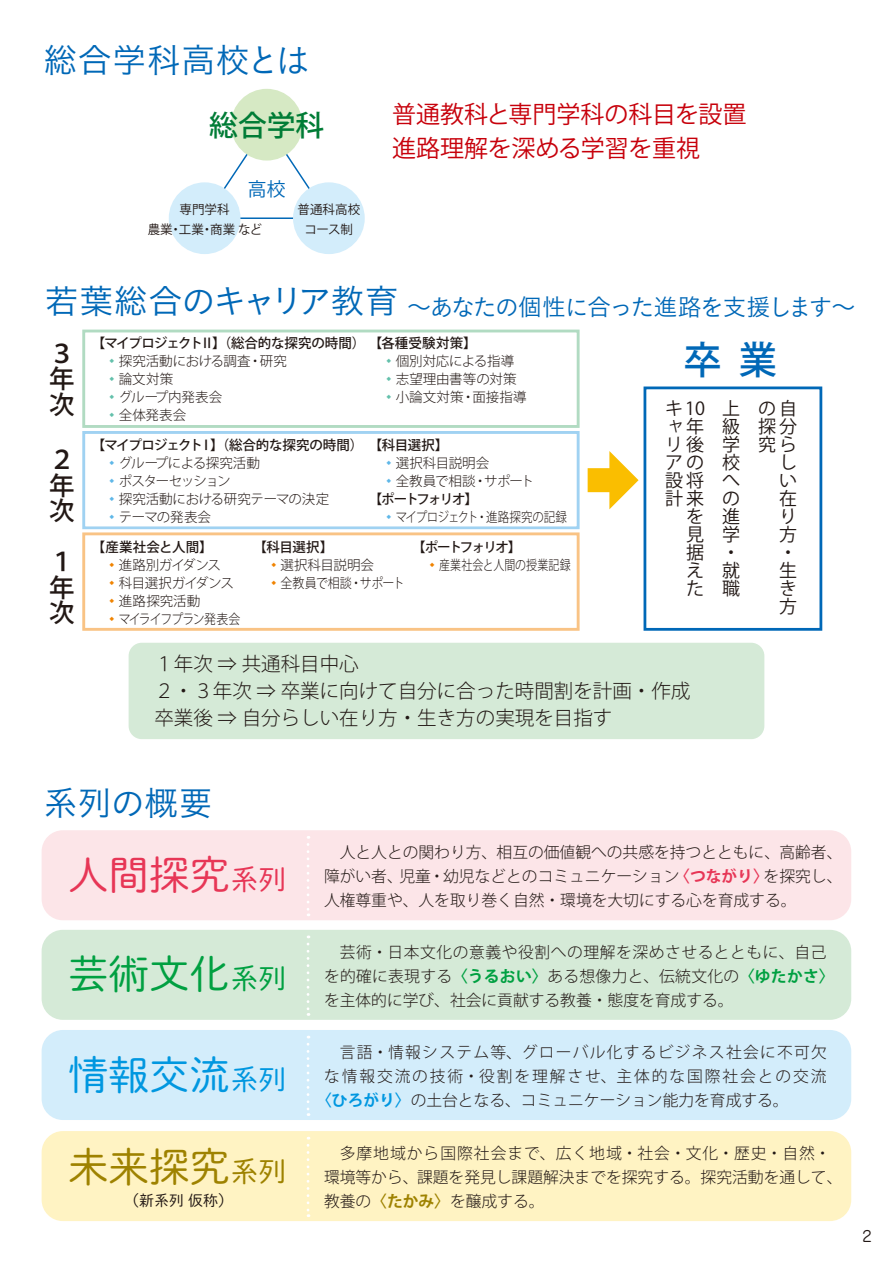
<style>
.page{position:relative;width:893px;height:1263px;background:#fff}
.page>*{position:absolute;margin:0;border:0;box-sizing:border-box;transform-origin:0 0}
.t1{font:40.5px "Shuei M Go Std L";color:#9e8200}
.t2{font:40.5px "Shuei M Go Std L";color:#e73656}
.t3{font:40.5px "Shuei M Go Std L";color:#00a041}
.t4{font:40.5px "Shuei M Go Std L";color:#0097e0}
.t5{font:500 38.25px "Koz Go Pro";color:#0068b7}
.t6{font:34.5px "Koburina Go Std N W3";color:#0068b7}
.t7{font:500 28.8px "Koz Go Pro";color:#007c36}
.t8{font:28.5px "Shuei M Go Std L";color:#e73656}
.t9{font:28.5px "Shuei M Go Std L";color:#00a041}
.t10{font:28.5px "Shuei M Go Std L";color:#0097e0}
.t11{font:500 25.5px/25.5px "Koz Go Pro";color:#221815}
.t12{font:24px "Koburina Go Std N W3";letter-spacing:-.065em;color:#0068b7}
.t13{font:24px/33.9px "Koz Go Pro";color:#c7000b}
.t14{font:300 19.5px/27px "Koz Go Pro";color:#221815}
.t15{font:18.75px "Koz Go Pro";color:#0068b7}
.t16{font:18px/18px "Koz Go Pro";color:#221815}
.t17{font:300 15.75px/24px "Koz Go Pr 6 N";color:#221815}
.t18{font:300 15.75px/24px "Koz Go Pr 6 N";letter-spacing:.035em;color:#221815}
.t19{font:300 15.75px/24px "Koz Go Pr 6 N";letter-spacing:.1em;color:#221815}
.t20{font:15px "Shuei M Go Std L";color:#221815}
.t21{font:15px "Jun 201 Pro";color:#221815}
.t22{font:300 13.5px/18px "Koz Go Pro";letter-spacing:-.015em;color:#221815}
.t23{font:500 13.5px "Koz Go Pro";letter-spacing:-.03em;color:#221815}
.t24{font:300 13.5px "Koz Go Pro";letter-spacing:-.015em;color:#221815;scale:.85 1}
.t25{font:300 13.5px "Koz Go Pro";letter-spacing:.015em;color:#221815;scale:.81 1}
.t26{font:300 13.5px "Koz Go Pro";letter-spacing:-.08em;color:#221815;scale:.88 1}
.t27{font:300 13.5px "Koz Go Pro";letter-spacing:-.015em;color:#221815;scale:.89 1}
.t28{font:300 13.5px "Koz Go Pro";letter-spacing:.015em;color:#221815}
.t29{font:300 13.5px "Koz Go Pro";letter-spacing:-.09em;color:#221815}
.t30{font:300 13.5px "Koz Go Pro";letter-spacing:-.04em;color:#221815}
.t31{font:500 13.5px "Koz Go Pro";letter-spacing:.01em;color:#221815}
.t32{font:500 13.5px "Koz Go Pro";letter-spacing:-.13em;color:#221815}
.t33{font:12.45px/19.4px "Koz Go Pro";color:#221815;text-align:center}
.s1{font-size:34.5px}
.s2{font-family:"Koz Go Pr 6 N";font-weight:400;color:#63c0ab}
.s3{font-family:"Koz Go Pr 6 N";font-weight:400;color:#5eb7e8}
.s4{font-weight:500}
.s5{font-family:"Koz Go Pr 6 N";font-weight:400;color:#f08300}
.s6{font-size:28.5px}
.s7{font-weight:700;color:#e73656}
.s8{font-weight:700;color:#00a041}
.s9{font-weight:700;color:#0097e0}
.s10{font-weight:700;color:#9e8200}
</style>
<div class="page">
<div style="left:643px;top:386px;width:179px;height:245px;border:3px solid #0068b7"></div>
<div style="left:129px;top:643px;width:635px;height:96px;background:#d5ead7;border-radius:13px"></div>
<svg style="left:223px;top:131px;width:87px;height:89px"></svg>
<div style="left:231px;top:89px;width:72px;height:72px;background:#d6e9c4;border-radius:50%"></div>
<div style="left:169px;top:182px;width:71px;height:72px;background:#d3edfb;border-radius:50%"></div>
<div style="left:293px;top:182px;width:72px;height:72px;background:#d3edfb;border-radius:50%"></div>
<div style="left:82px;top:330px;width:498px;height:98px;border:3px solid #b1dbc2"></div>
<div style="left:82px;top:431px;width:498px;height:98px;border:3px solid #a0d2f2"></div>
<div style="left:82px;top:532px;width:498px;height:99px;border:3px solid #f9c385"></div>
<div style="left:588px;top:468px;width:25px;height:24px;background:#fabe00"></div>
<svg style="left:609px;top:451px;width:30px;height:58px"></svg>
<div style="left:42px;top:830px;width:809px;height:90px;background:#fce5e8;border-radius:21px"></div>
<svg style="left:307px;top:836px;width:2px;height:80px"></svg>
<div style="left:42px;top:930px;width:809px;height:90px;background:#d5ead7;border-radius:21px"></div>
<svg style="left:307px;top:944px;width:2px;height:72px"></svg>
<div style="left:42px;top:1030px;width:809px;height:90px;background:#d3edfb;border-radius:21px"></div>
<svg style="left:307px;top:1044px;width:2px;height:72px"></svg>
<div style="left:42px;top:1131px;width:809px;height:90px;background:#fff3c3;border-radius:21px"></div>
<svg style="left:307px;top:1145px;width:2px;height:72px"></svg>
<h3 class="t6" style="left:43px;top:34px;width:268px">総合学科高校とは</h3>
<h3 class="t7" style="left:209px;top:107px;width:117px">総合学科</h3>
<h3 class="t13" style="left:392px;top:98px;width:356px">普通教科と専門学科の科目を設置進路理解を深める学習を重視</h3>
<p class="t15" style="left:248px;top:177px;width:39px">高校</p>
<p class="t33" style="left:148px;top:200px;width:116px">専門学科<br>農業・工業・商業 など</p>
<p class="t33" style="left:298px;top:200px;width:64px">普通科高校コース制</p>
<h3 class="t12" style="left:45px;top:289px;width:812px"><span class="s1">若葉総合のキャリア教育</span>～あなたの個性に合った進路を支援します～</h3>
<h3 class="t11" style="left:49px;top:342px;width:26px">３年次</h3>
<h3 class="t11" style="left:49px;top:448px;width:26px">２年次</h3>
<h3 class="t11" style="left:49px;top:550px;width:26px">１年次</h3>
<p class="t23" style="left:92px;top:334px;width:386px">【マイプロジェクトⅡ】（総合的な探究の時間）【各種受験対策】</p>
<p class="t22" style="left:105px;top:352px;width:183px"><span class="s2">◆</span>探究活動における調査・研究</p>
<p class="t22" style="left:105px;top:370px;width:70px"><span class="s2">◆</span>論文対策</p>
<p class="t22" style="left:105px;top:388px;width:118px"><span class="s2">◆</span>グループ内発表会</p>
<p class="t22" style="left:105px;top:406px;width:96px"><span class="s2">◆</span>全体発表会　</p>
<p class="t22" style="left:382px;top:352px;width:134px"><span class="s2">◆</span>個別対応による指導</p>
<p class="t22" style="left:382px;top:370px;width:136px"><span class="s2">◆</span>志望理由書等の対策</p>
<p class="t28" style="left:382px;top:388px;width:146px"><span class="s2">◆</span>小論文対策・面接指導</p>
<p class="t23" style="left:92px;top:436px;width:358px">【マイプロジェクトⅠ】（総合的な探究の時間）【科目選択】</p>
<p class="t22" style="left:105px;top:454px;width:156px"><span class="s3">◆</span>グループによる探究活動</p>
<p class="t29" style="left:105px;top:472px;width:127px"><span class="s3">◆</span>ポスターセッション</p>
<p class="t22" style="left:105px;top:490px;width:225px"><span class="s3">◆</span>探究活動における研究テーマの決定</p>
<p class="t22" style="left:105px;top:508px;width:107px"><span class="s3">◆</span>テーマの発表会</p>
<p class="t22" style="left:382px;top:454px;width:109px"><span class="s3">◆</span>選択科目説明会</p>
<p class="t22" style="left:369px;top:472px;width:167px;text-indent:14px"><span class="s3">◆</span>全教員で相談・サポート<span class="s4">【ポートフォリオ】</span></p>
<p class="t24" style="left:382px;top:508px;width:219px"><span class="s3">◆</span>マイプロジェクト・進路探究の記録</p>
<p class="t31" style="left:92px;top:538px;width:122px">【産業社会と人間】</p>
<p class="t22" style="left:105px;top:556px;width:117px"><span class="s5">◆</span>進路別ガイダンス</p>
<p class="t30" style="left:105px;top:574px;width:130px"><span class="s5">◆</span>科目選択ガイダンス</p>
<p class="t22" style="left:105px;top:592px;width:96px"><span class="s5">◆</span>進路探究活動</p>
<p class="t26" style="left:105px;top:610px;width:155px"><span class="s5">◆</span>マイライフプラン発表会</p>
<p class="t23" style="left:254px;top:538px;width:81px">【科目選択】</p>
<p class="t22" style="left:267px;top:556px;width:109px"><span class="s5">◆</span>選択科目説明会</p>
<p class="t27" style="left:267px;top:574px;width:156px"><span class="s5">◆</span>全教員で相談・サポート</p>
<p class="t32" style="left:412px;top:538px;width:111px">【ポートフォリオ】</p>
<p class="t25" style="left:426px;top:556px;width:181px"><span class="s5">◆</span>産業社会と人間の授業記録</p>
<h2 class="t5" style="left:683px;top:336px;width:95px">卒 業</h2>
<p class="t16" style="left:665px;top:400px;width:41px;text-align:right">キ10ャ年リ後アの設将計来を<br>見<br>据<br>え<br>た</p>
<p class="t16" style="left:722px;top:400px;width:19px">上級学校への進学・就職</p>
<p class="t16" style="left:758px;top:400px;width:38px">の自</p>
<p class="t16" style="left:758px;top:418px;width:40px">探分</p>
<p class="t16" style="left:758px;top:436px;width:38px">究ら</p>
<p class="t16" style="left:779px;top:454px;width:18px">し</p>
<p class="t16" style="left:779px;top:472px;width:18px">い</p>
<p class="t16" style="left:779px;top:490px;width:18px">在</p>
<p class="t16" style="left:779px;top:508px;width:16px">り</p>
<p class="t16" style="left:779px;top:526px;width:19px">方</p>
<p class="t16" style="left:779px;top:544px;width:12px">・</p>
<p class="t16" style="left:779px;top:562px;width:19px">生</p>
<p class="t16" style="left:779px;top:580px;width:18px">き</p>
<p class="t16" style="left:779px;top:598px;width:19px">方</p>
<p class="t14" style="left:135px;top:651px;width:557px">　１年次 ⇒ 共通科目中心<br>　２・３年次 ⇒ 卒業に向けて自分に合った時間割を計画・作成　卒業後 ⇒ 自分らしい在り方・生き方の実現を目指す</p>
<h3 class="t6" style="left:43px;top:777px;width:171px">系列の概要</h3>
<h1 class="t2" style="left:68px;top:845px;width:163px">人間探究</h1>
<h3 class="t8" style="left:230px;top:858px;width:58px">系列</h3>
<h1 class="t3" style="left:68px;top:945px;width:163px">芸術文化</h1>
<h3 class="t9" style="left:230px;top:958px;width:58px">系列</h3>
<h1 class="t4" style="left:68px;top:1045px;width:163px">情報交流</h1>
<h3 class="t10" style="left:230px;top:1058px;width:58px">系列</h3>
<h1 class="t1" style="left:68px;top:1137px;width:221px">未来探究<span class="s6">系列</span></h1>
<p class="t20" style="left:124px;top:1189px;width:110px">（新系列 仮称）</p>
<p class="t17" style="left:324px;top:841px;width:520px">　人と人との関わり方、相互の価値観への共感を持つとともに、高齢者、障がい者、児童・幼児などとのコミュニケーション<span class="s7">〈つながり〉</span>を探究し、</p>
<p class="t17" style="left:324px;top:889px;width:474px">人権尊重や、人を取り巻く自然・環境を大切にする心を育成する。</p>
<p class="t18" style="left:324px;top:940px;width:512px">　芸術・日本文化の意義や役割への理解を深めさせるとともに、自己を的確に表現する<span class="s8">〈うるおい〉</span>ある想像力と、伝統文化の<span class="s8">〈ゆたかさ〉</span></p>
<p class="t17" style="left:324px;top:988px;width:411px">を主体的に学び、社会に貢献する教養・態度を育成する。</p>
<p class="t19" style="left:324px;top:1041px;width:504px">　言語・情報システム等、グローバル化するビジネス社会に不可欠な情報交流の技術・役割を理解させ、主体的な国際社会との交流</p>
<p class="t17" style="left:316px;top:1089px;width:474px"><span class="s9">〈ひろがり〉</span>の土台となる、コミュニケーション能力を育成する。</p>
<p class="t17" style="left:324px;top:1142px;width:520px">　多摩地域から国際社会まで、広く地域・社会・文化・歴史・自然・環境等から、課題を発見し課題解決までを探究する。探究活動を通して、教養の<span class="s10">〈たかみ〉</span>を醸成する。</p>
<p class="t21" style="left:862px;top:1224px;width:11px">2</p>
</div>
